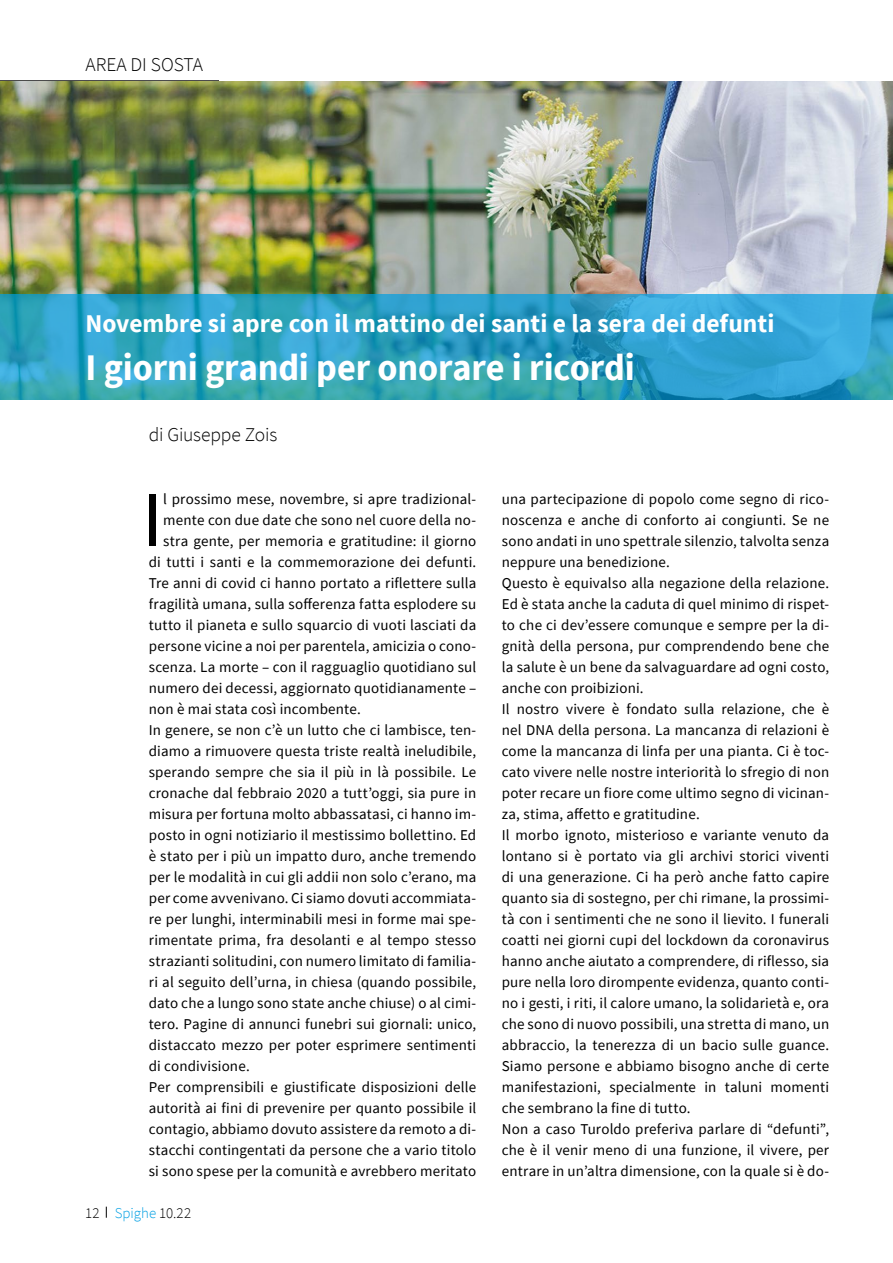
<style>
.page{position:relative;width:893px;height:1263px;background:#fff}
.page>*{position:absolute;margin:0;border:0;box-sizing:border-box;transform-origin:0 0}
.t1{font:79.05px "Source Sans Pro";color:#000}
.t2{font:700 37.5px "Source Sans Pro";letter-spacing:-.005em;color:#fff}
.t3{font:700 25.5px "Source Sans Pro";letter-spacing:.005em;color:#fff}
.t4{font:300 19.5px "Source Sans Pro";letter-spacing:-.01em;color:#000}
.t5{font:15px/21px "Source Sans Pro";letter-spacing:.01em;color:#000}
.t6{font:300 15px "Source Sans Pro";color:#000}
.s1{color:#009fe3}
</style>
<div class="page">
<hr style="left:0;top:80px;width:219px;height:1px;background:#000">
<img style="left:0;top:81px;width:893px;height:213px">
<svg style="left:0;top:294px;width:893px;height:105px;background:#30a2c5"></svg>
<h3 class="t4" style="left:85px;top:53px;width:119px">AREA DI SOSTA</h3>
<h3 class="t3" style="left:85px;top:306px;width:690px">Novembre si apre con il mattino dei santi e la sera dei defunti</h3>
<h2 class="t2" style="left:85px;top:342px;width:551px">I giorni grandi per onorare i ricordi</h2>
<h3 class="t4" style="left:149px;top:422px;width:130px">di Giuseppe Zois</h3>
<h1 class="t1" style="left:142px;top:469px;width:22px">I</h1>
<p class="t5" style="left:163px;top:488px;width:314px">l prossimo mese, novembre, si apre tradizional-</p>
<p class="t5" style="left:163px;top:509px;width:314px">mente con due date che sono nel cuore della no-</p>
<p class="t5" style="left:163px;top:530px;width:314px">stra gente, per memoria e gratitudine: il giorno</p>
<p class="t5" style="left:149px;top:551px;width:329px">di tutti i santi e la commemorazione dei defunti.</p>
<p class="t5" style="left:149px;top:572px;width:329px">Tre anni di covid ci hanno portato a riflettere sulla</p>
<p class="t5" style="left:149px;top:593px;width:329px">fragilità umana, sulla sofferenza fatta esplodere su</p>
<p class="t5" style="left:149px;top:614px;width:329px">tutto il pianeta e sullo squarcio di vuoti lasciati da</p>
<p class="t5" style="left:149px;top:635px;width:329px">persone vicine a noi per parentela, amicizia o cono-</p>
<p class="t5" style="left:149px;top:656px;width:329px">scenza. La morte – con il ragguaglio quotidiano sul</p>
<p class="t5" style="left:149px;top:677px;width:329px">numero dei decessi, aggiornato quotidianamente –</p>
<p class="t5" style="left:149px;top:698px;width:213px">non è mai stata così incombente.</p>
<p class="t5" style="left:149px;top:719px;width:329px">In genere, se non c’è un lutto che ci lambisce, ten-</p>
<p class="t5" style="left:149px;top:740px;width:329px">diamo a rimuovere questa triste realtà ineludibile,</p>
<p class="t5" style="left:149px;top:761px;width:329px">sperando sempre che sia il più in là possibile. Le</p>
<p class="t5" style="left:149px;top:782px;width:329px">cronache dal febbraio 2020 a tutt’oggi, sia pure in</p>
<p class="t5" style="left:149px;top:803px;width:329px">misura per fortuna molto abbassatasi, ci hanno im-</p>
<p class="t5" style="left:149px;top:824px;width:329px">posto in ogni notiziario il mestissimo bollettino. Ed</p>
<p class="t5" style="left:149px;top:845px;width:329px">è stato per i più un impatto duro, anche tremendo</p>
<p class="t5" style="left:149px;top:866px;width:329px">per le modalità in cui gli addii non solo c’erano, ma</p>
<p class="t5" style="left:149px;top:887px;width:329px">per come avvenivano. Ci siamo dovuti accommiata-</p>
<p class="t5" style="left:149px;top:908px;width:329px">re per lunghi, interminabili mesi in forme mai spe-</p>
<p class="t5" style="left:149px;top:929px;width:329px">rimentate prima, fra desolanti e al tempo stesso</p>
<p class="t5" style="left:149px;top:950px;width:329px">strazianti solitudini, con numero limitato di familia-</p>
<p class="t5" style="left:149px;top:971px;width:329px">ri al seguito dell’urna, in chiesa (quando possibile,</p>
<p class="t5" style="left:149px;top:992px;width:329px">dato che a lungo sono state anche chiuse) o al cimi-</p>
<p class="t5" style="left:149px;top:1013px;width:329px">tero. Pagine di annunci funebri sui giornali: unico,</p>
<p class="t5" style="left:149px;top:1034px;width:329px">distaccato mezzo per poter esprimere sentimenti</p>
<p class="t5" style="left:149px;top:1055px;width:102px">di condivisione.</p>
<p class="t5" style="left:149px;top:1076px;width:329px">Per comprensibili e giustificate disposizioni delle</p>
<p class="t5" style="left:149px;top:1097px;width:329px">autorità ai fini di prevenire per quanto possibile il</p>
<p class="t5" style="left:149px;top:1118px;width:329px">contagio, abbiamo dovuto assistere da remoto a di-</p>
<p class="t5" style="left:149px;top:1139px;width:329px">stacchi contingentati da persone che a vario titolo</p>
<p class="t5" style="left:149px;top:1160px;width:329px">si sono spese per la comunità e avrebbero meritato</p>
<p class="t6" style="left:85px;top:1204px;width:108px">12 <span class="s1">Spighe</span> 10.22</p>
<p class="t5" style="left:502px;top:488px;width:329px">una partecipazione di popolo come segno di rico&shy;noscenza e anche di conforto ai congiunti. Se ne sono andati in uno spettrale silenzio, talvolta senza neppure una benedizione.<br>Questo è equivalso alla negazione della relazione.<br>Ed è stata anche la caduta di quel minimo di rispet&shy;to che ci dev’essere comunque e sempre per la di&shy;gnità della persona, pur comprendendo bene che la salute è un bene da salvaguardare ad ogni costo, anche con proibizioni.<br>Il nostro vivere è fondato sulla relazione, che è nel DNA della persona. La mancanza di relazioni è come la mancanza di linfa per una pianta. Ci è toc&shy;cato vivere nelle nostre interiorità lo sfregio di non poter recare un fiore come ultimo segno di vicinan&shy;za, stima, affetto e gratitudine.<br>Il morbo ignoto, misterioso e variante venuto da lontano si è portato via gli archivi storici viventi di una generazione. Ci ha però anche fatto capire quanto sia di sostegno, per chi rimane, la prossimi&shy;tà con i sentimenti che ne sono il lievito. I funerali coatti nei giorni cupi del lockdown da coronavirus hanno anche aiutato a comprendere, di riflesso, sia pure nella loro dirompente evidenza, quanto conti&shy;no i gesti, i riti, il calore umano, la solidarietà e, ora che sono di nuovo possibili, una stretta di mano, un abbraccio, la tenerezza di un bacio sulle guance.<br>Siamo persone e abbiamo bisogno anche di certe manifestazioni, specialmente in taluni momenti che sembrano la fine di tutto.<br>Non a caso Turoldo preferiva parlare di “defunti”, che è il venir meno di una funzione, il vivere, per entrare in un’altra dimensione, con la quale si è do-</p>
</div>
